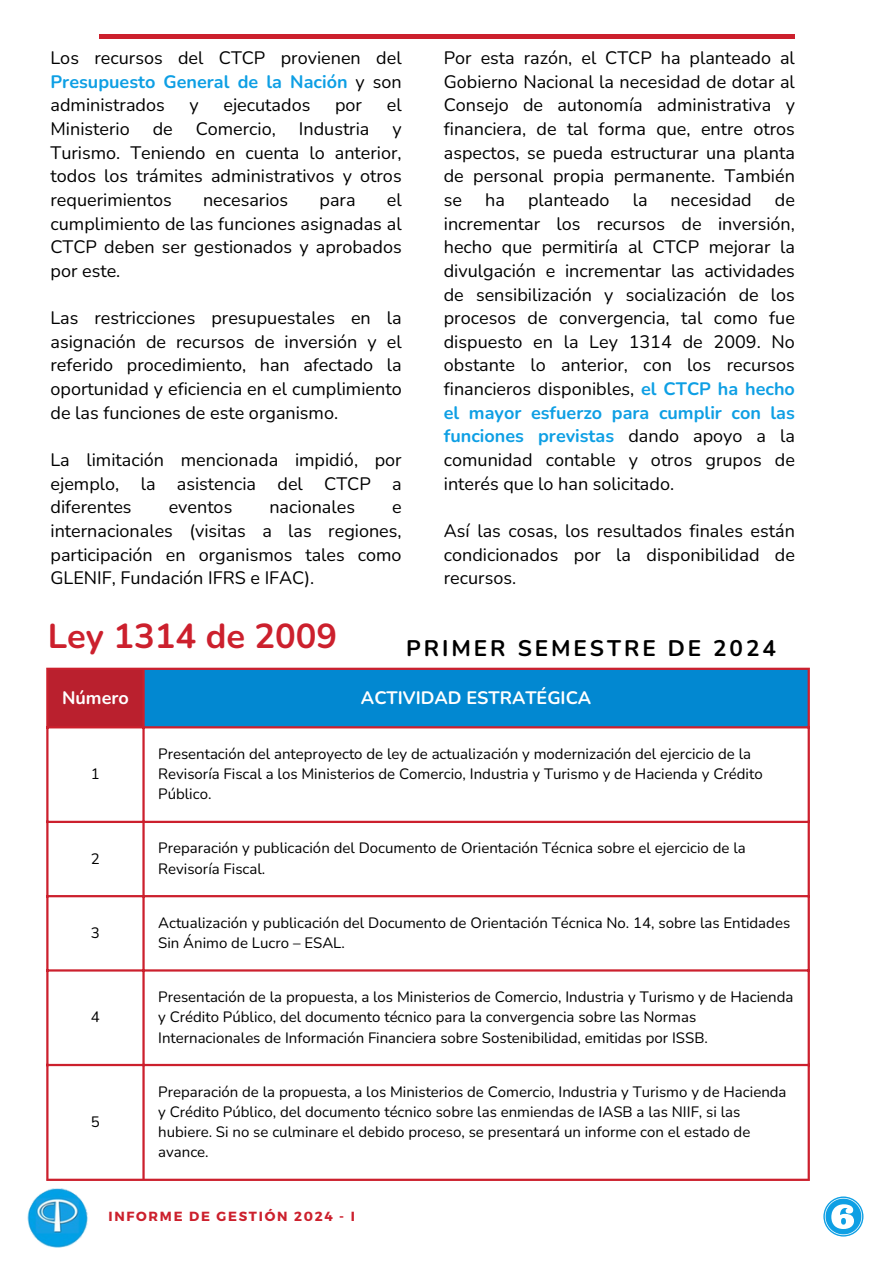
<style>
.page{position:relative;width:894px;height:1264px;background:#fff}
.page>*{position:absolute;margin:0;border:0;box-sizing:border-box;transform-origin:0 0}
.t1{font:700 34.5px "Nunito";color:#cc202d}
.t2{font:700 22.5px "Nunito";letter-spacing:.13em;color:#000}
.t3{font:18px/23.7px "Nunito";color:#000;text-align:justify}
.t4{font:700 18px "Nunito";color:#fff}
.t5{font:15px/20.2px "Nunito";color:#000}
.t6{font:700 13.2px "Montserrat";letter-spacing:.13em;color:#cc202d}
.s1{font-weight:700;color:#0e9fe4}
</style>
<div class="page">
<hr style="left:99px;top:35px;width:695px;height:3px;background:#cc202d">
<img style="left:27px;top:1188px;width:61px;height:59px">
<svg style="left:823px;top:1196px;width:40px;height:40px"></svg>
<div style="left:47px;top:668px;width:97px;height:59px;background:#ba202e"></div>
<div style="left:143px;top:668px;width:665px;height:59px;background:#0288d1"></div>
<svg style="left:48px;top:728px;width:94px;height:167px"></svg>
<hr style="left:46px;top:670px;width:2px;height:508px;background:#cc202d">
<hr style="left:142px;top:670px;width:3px;height:508px;background:#cc202d">
<hr style="left:807px;top:670px;width:2px;height:508px;background:#cc202d">
<hr style="left:46px;top:667px;width:763px;height:3px;background:#cc202d">
<hr style="left:46px;top:726px;width:763px;height:2px;background:#cc202d">
<hr style="left:46px;top:820px;width:763px;height:3px;background:#cc202d">
<hr style="left:46px;top:895px;width:763px;height:2px;background:#cc202d">
<hr style="left:46px;top:969px;width:763px;height:2px;background:#cc202d">
<hr style="left:46px;top:1063px;width:763px;height:3px;background:#cc202d">
<hr style="left:46px;top:1178px;width:763px;height:2px;background:#cc202d">
<h3 class="t3" style="left:50px;top:46px;width:352px">Los recursos del CTCP provienen del <span class="s1">Presupuesto General de la Nación</span> y son administrados</h3>
<h3 class="t3" style="left:189px;top:94px;width:11px">y</h3>
<h3 class="t3" style="left:223px;top:94px;width:88px">ejecutados</h3>
<h3 class="t3" style="left:335px;top:94px;width:28px">por</h3>
<h3 class="t3" style="left:386px;top:94px;width:16px">el</h3>
<h3 class="t3" style="left:50px;top:117px;width:81px">Ministerio</h3>
<h3 class="t3" style="left:153px;top:117px;width:22px">de</h3>
<h3 class="t3" style="left:196px;top:117px;width:82px">Comercio,</h3>
<h3 class="t3" style="left:299px;top:117px;width:72px">Industria</h3>
<h3 class="t3" style="left:50px;top:117px;width:352px;text-indent:342px">y Turismo. Teniendo en cuenta lo anterior, todos los trámites administrativos y otros requerimientos</h3>
<h3 class="t3" style="left:50px;top:188px;width:352px;text-indent:336px">el cumplimiento de las funciones asignadas al CTCP deben ser gestionados y aprobados por este.</h3>
<h3 class="t3" style="left:50px;top:306px;width:352px">Las restricciones presupuestales en la asignación de recursos de inversión y el referido procedimiento, han afectado la oportunidad y eficiencia en el cumplimiento de las funciones de este organismo.</h3>
<h3 class="t3" style="left:50px;top:448px;width:352px">La limitación mencionada impidió, por ejemplo, la asistencia del CTCP a diferentes</h3>
<h3 class="t3" style="left:203px;top:188px;width:87px">necesarios</h3>
<h3 class="t3" style="left:319px;top:188px;width:38px">para</h3>
<h3 class="t3" style="left:169px;top:495px;width:65px">eventos</h3>
<h3 class="t3" style="left:269px;top:495px;width:87px">nacionales</h3>
<h3 class="t3" style="left:50px;top:495px;width:352px;text-indent:341px">e internacionales (visitas a las regiones, participación en organismos tales como GLENIF, Fundación IFRS e IFAC).</h3>
<h3 class="t3" style="left:443px;top:46px;width:352px">Por esta razón, el CTCP ha planteado al Gobierno Nacional la necesidad de dotar al Consejo de autonomía administrativa y financiera, de tal forma que, entre otros aspectos, se pueda estructurar una planta de personal propia permanente. También se</h3>
<h3 class="t3" style="left:443px;top:188px;width:352px;text-indent:331px">de incrementar los recursos de inversión, hecho que permitiría al CTCP mejorar la divulgación e incrementar las actividades de sensibilización y socialización de los procesos de convergencia, tal como fue dispuesto en la Ley 1314 de 2009. No obstante lo anterior, con los recursos financieros disponibles, <span class="s1">el CTCP ha hecho el mayor esfuerzo para cumplir con las funciones previstas</span> dando apoyo a la comunidad contable y otros grupos de interés que lo han solicitado.</h3>
<p class="t3" style="left:443px;top:519px;width:352px">Así las cosas, los resultados finales están condicionados por la disponibilidad de recursos.</p>
<h3 class="t3" style="left:485px;top:188px;width:21px">ha</h3>
<h3 class="t3" style="left:528px;top:188px;width:83px">planteado</h3>
<h3 class="t3" style="left:632px;top:188px;width:16px">la</h3>
<h3 class="t3" style="left:670px;top:188px;width:83px">necesidad</h3>
<h2 class="t1" style="left:48px;top:613px;width:291px">Ley 1314 de 2009</h2>
<p class="t2" style="left:406px;top:633px;width:371px">PRIMER SEMESTRE DE 2024</p>
<p class="t4" style="left:62px;top:685px;width:68px">Número</p>
<p class="t4" style="left:361px;top:685px;width:232px">ACTIVIDAD ESTRATÉGICA</p>
<p class="t5" style="left:91px;top:764px;width:10px">1</p>
<p class="t5" style="left:158px;top:743px;width:605px">Presentación del anteproyecto de ley de actualización y modernización del ejercicio de la<br>Revisoría Fiscal a los Ministerios de Comercio, Industria y Turismo y de Hacienda y Crédito<br>Público.</p>
<p class="t5" style="left:91px;top:848px;width:10px">2</p>
<p class="t5" style="left:158px;top:838px;width:589px">Preparación y publicación del Documento de Orientación Técnica sobre el ejercicio de la<br>Revisoría Fiscal.</p>
<p class="t5" style="left:91px;top:922px;width:10px">3</p>
<p class="t5" style="left:158px;top:912px;width:633px">Actualización y publicación del Documento de Orientación Técnica No. 14, sobre las Entidades<br>Sin Ánimo de Lucro – ESAL.</p>
<p class="t5" style="left:91px;top:1007px;width:10px">4</p>
<p class="t5" style="left:91px;top:1111px;width:10px">5</p>
<p class="t5" style="left:158px;top:986px;width:636px">Presentación de la propuesta, a los Ministerios de Comercio, Industria y Turismo y de Hacienda y Crédito Público, del documento técnico para la convergencia sobre las Normas<br>Internacionales de Información Financiera sobre Sostenibilidad, emitidas por ISSB.</p>
<p class="t5" style="left:158px;top:1081px;width:629px">Preparación de la propuesta, a los Ministerios de Comercio, Industria y Turismo y de Hacienda y Crédito Público, del documento técnico sobre las enmiendas de IASB a las NIIF, si las hubiere. Si no se culminare el debido proceso, se presentará un informe con el estado de avance.</p>
<h3 class="t6" style="left:108px;top:1207px;width:248px">INFORME DE GESTIÓN 2024 - I</h3>
</div>
